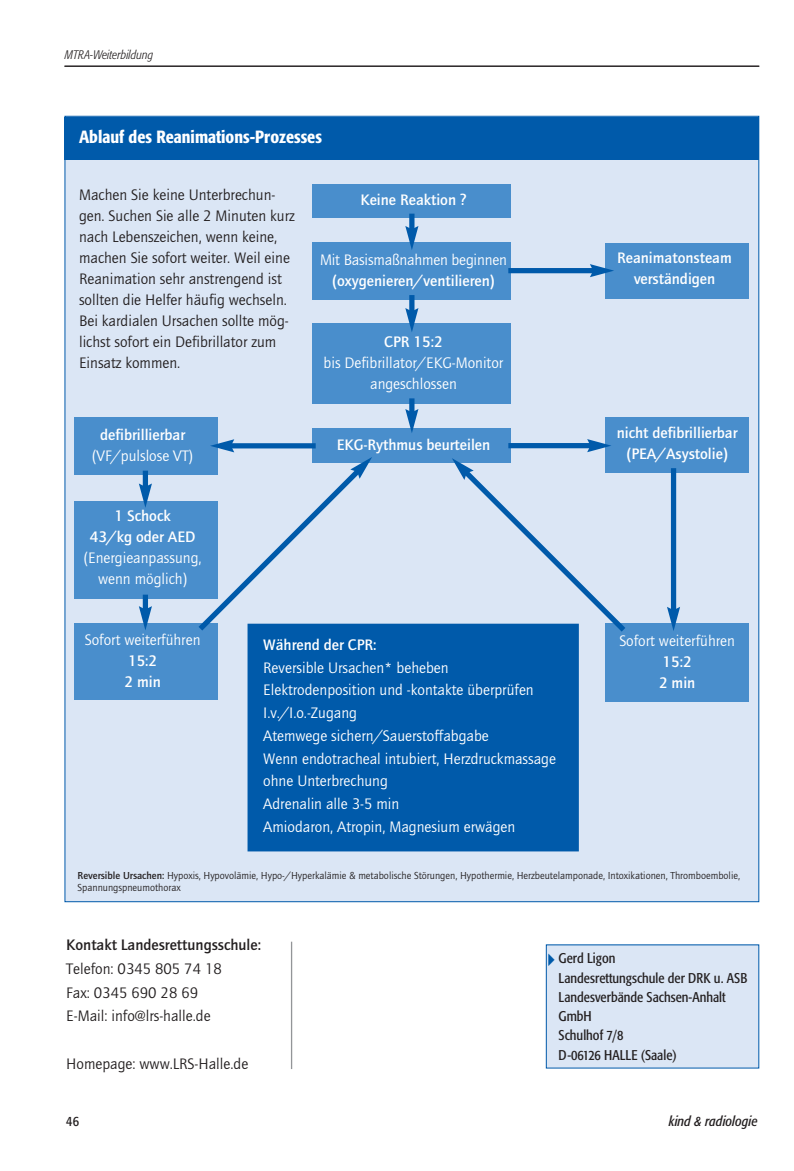
<style>
.page{position:relative;width:794px;height:1171px;background:#fff}
.page>*{position:absolute;margin:0;border:0;box-sizing:border-box;transform-origin:0 0}
.t1{font:500 condensed 17.5px "Formata";color:#fff}
.t2{font:15.75px/22.8px "Quay";color:#fff;text-align:center}
.t3{font:15.75px/21px "Quay";color:#231f20}
.t4{font:700 15.75px/21px "Quay";color:#fff;text-align:center}
.t5{font:700 15.75px "Quay";color:#231f20}
.t6{font:condensed 14px/19.2px "Formata";color:#231f20}
.t7{font:italic condensed 14px "Formata";color:#231f20}
.t8{font:italic 300 condensed 12.25px "Formata";color:#231f20}
.t9{font:10.5px/12.2px "Quay";color:#231f20}
.s1{font-weight:700}
</style>
<div class="page">
<hr style="left:64px;top:66px;width:695px;height:1px;background:#231f20">
<hr style="left:291px;top:941px;width:1px;height:128px;background:#939598">
<div style="left:546px;top:945px;width:213px;height:123px;background:#dbe6f5"></div>
<div style="left:65px;top:116px;width:694px;height:785px;background:#dbe6f5"></div>
<div style="left:74px;top:417px;width:144px;height:58px;background:#498ecc"></div>
<div style="left:74px;top:501px;width:144px;height:97px;background:#498ecc"></div>
<div style="left:74px;top:624px;width:144px;height:76px;background:#498ecc"></div>
<div style="left:605px;top:417px;width:144px;height:55px;background:#498ecc"></div>
<div style="left:605px;top:623px;width:144px;height:79px;background:#498ecc"></div>
<div style="left:248px;top:624px;width:330px;height:226px;background:#005aaa"></div>
<div style="left:247px;top:624px;width:332px;height:227px;border:2px solid #005aaa"></div>
<div style="left:313px;top:185px;width:198px;height:33px;background:#498ecc"></div>
<div style="left:605px;top:243px;width:144px;height:56px;background:#498ecc"></div>
<div style="left:313px;top:243px;width:198px;height:57px;background:#498ecc"></div>
<div style="left:313px;top:323px;width:198px;height:81px;background:#498ecc"></div>
<div style="left:313px;top:428px;width:198px;height:35px;background:#498ecc"></div>
<div style="left:409px;top:214px;width:5px;height:16px;background:#005aaa"></div>
<svg style="left:405px;top:226px;width:13px;height:24px"></svg>
<div style="left:409px;top:295px;width:5px;height:18px;background:#005aaa"></div>
<svg style="left:405px;top:308px;width:13px;height:24px"></svg>
<div style="left:508px;top:268px;width:86px;height:5px;background:#005aaa"></div>
<svg style="left:590px;top:264px;width:24px;height:13px"></svg>
<div style="left:508px;top:443px;width:84px;height:5px;background:#005aaa"></div>
<svg style="left:587px;top:439px;width:24px;height:13px"></svg>
<div style="left:409px;top:398px;width:5px;height:15px;background:#005aaa"></div>
<svg style="left:405px;top:409px;width:13px;height:24px"></svg>
<svg style="left:193px;top:439px;width:179px;height:197px"></svg>
<svg style="left:452px;top:458px;width:179px;height:179px"></svg>
<div style="left:143px;top:471px;width:5px;height:17px;background:#005aaa"></div>
<svg style="left:139px;top:483px;width:13px;height:25px"></svg>
<div style="left:143px;top:595px;width:5px;height:16px;background:#005aaa"></div>
<svg style="left:139px;top:606px;width:13px;height:24px"></svg>
<div style="left:671px;top:468px;width:5px;height:143px;background:#005aaa"></div>
<svg style="left:667px;top:607px;width:13px;height:24px"></svg>
<div style="left:64px;top:117px;width:695px;height:43px;background:#005aaa"></div>
<p class="t8" style="left:65px;top:50px;width:90px">MTRA-Weiterbildung</p>
<p class="t1" style="left:79px;top:129px;width:244px">Ablauf des Reanimations-Prozesses</p>
<p class="t3" style="left:79px;top:186px;width:217px">Machen Sie keine Unterbrechun&shy;gen. Suchen Sie alle 2 Minuten kurz nach Lebenszeichen, wenn keine, machen Sie sofort weiter. Weil eine<br>Reanimation sehr anstrengend ist sollten die Helfer häufig wechseln.<br>Bei kardialen Ursachen sollte mög&shy;lichst sofort ein Defibrillator zum<br>Einsatz kommen.</p>
<p class="t4" style="left:100px;top:425px;width:86px">defibrillierbar</p>
<p class="t2" style="left:92px;top:445px;width:102px">(VF/pulslose VT)</p>
<p class="t4" style="left:90px;top:507px;width:107px">1 Schock<br>43/kg oder AED</p>
<p class="t2" style="left:84px;top:549px;width:119px;line-height:21px">(Energieanpassung, wenn möglich)</p>
<p class="t4" style="left:360px;top:190px;width:107px">Keine Reaktion ?</p>
<p class="t2" style="left:320px;top:250px;width:188px">Mit Basismaßnahmen beginnen</p>
<p class="t4" style="left:332px;top:272px;width:164px">(oxygenieren/ventilieren)</p>
<p class="t4" style="left:384px;top:333px;width:60px">CPR 15:2</p>
<p class="t2" style="left:323px;top:354px;width:181px;line-height:21px">bis Defibrillator/EKG-Monitor angeschlossen</p>
<p class="t4" style="left:337px;top:435px;width:155px">EKG-Rythmus beurteilen</p>
<p class="t2" style="left:85px;top:630px;width:117px">Sofort weiterführen</p>
<p class="t4" style="left:124px;top:651px;width:38px;text-align:left">15:2<br>2 min</p>
<p class="t4" style="left:263px;top:635px;width:115px">Während der CPR:</p>
<p class="t2" style="left:263px;top:657px;width:294px;text-align:left">Reversible Ursachen* beheben Elektrodenposition und -kontakte überprüfen I.v./I.o.-Zugang<br>Atemwege sichern/Sauerstoffabgabe<br>Wenn endotracheal intubiert, Herzdruckmassage ohne Unterbrechung<br>Adrenalin alle 3-5 min<br>Amiodaron, Atropin, Magnesium erwägen</p>
<p class="t4" style="left:617px;top:249px;width:116px">Reanimatonsteam verständigen</p>
<p class="t4" style="left:617px;top:424px;width:122px">nicht defibrillierbar (PEA/Asystolie)</p>
<p class="t2" style="left:619px;top:630px;width:117px">Sofort weiterführen</p>
<p class="t4" style="left:659px;top:652px;width:38px;text-align:left">15:2<br>2 min</p>
<p class="t9" style="left:78px;top:870px;width:664px"><span class="s1">Reversible Ursachen:</span> Hypoxis, Hypovolämie, Hypo-/Hyperkalämie &amp; metabolische Störungen, Hypothermie, Herzbeutelamponade, Intoxikationen, Thromboembolie,<br>Spannungspneumothorax</p>
<p class="t5" style="left:66px;top:939px;width:196px">Kontakt Landesrettungsschule:</p>
<p class="t3" style="left:66px;top:958px;width:157px;line-height:23.6px">Telefon: 0345 805 74 18<br>Fax: 0345 690 28 69<br>E-Mail: info@lrs-halle.de</p>
<p class="t3" style="left:66px;top:1054px;width:183px">Homepage: www.LRS-Halle.de</p>
<p class="t6" style="left:558px;top:950px;width:190px">Gerd Ligon<br>Landesrettungschule der DRK u. ASB<br>Landesverbände Sachsen-Anhalt<br>GmbH<br>Schulhof 7/8<br>D-06126 HALLE (Saale)</p>
<p class="t6" style="left:66px;top:1112px;width:14px">46</p>
<p class="t7" style="left:669px;top:1115px;width:90px">kind &amp; radiologie</p>
</div>
